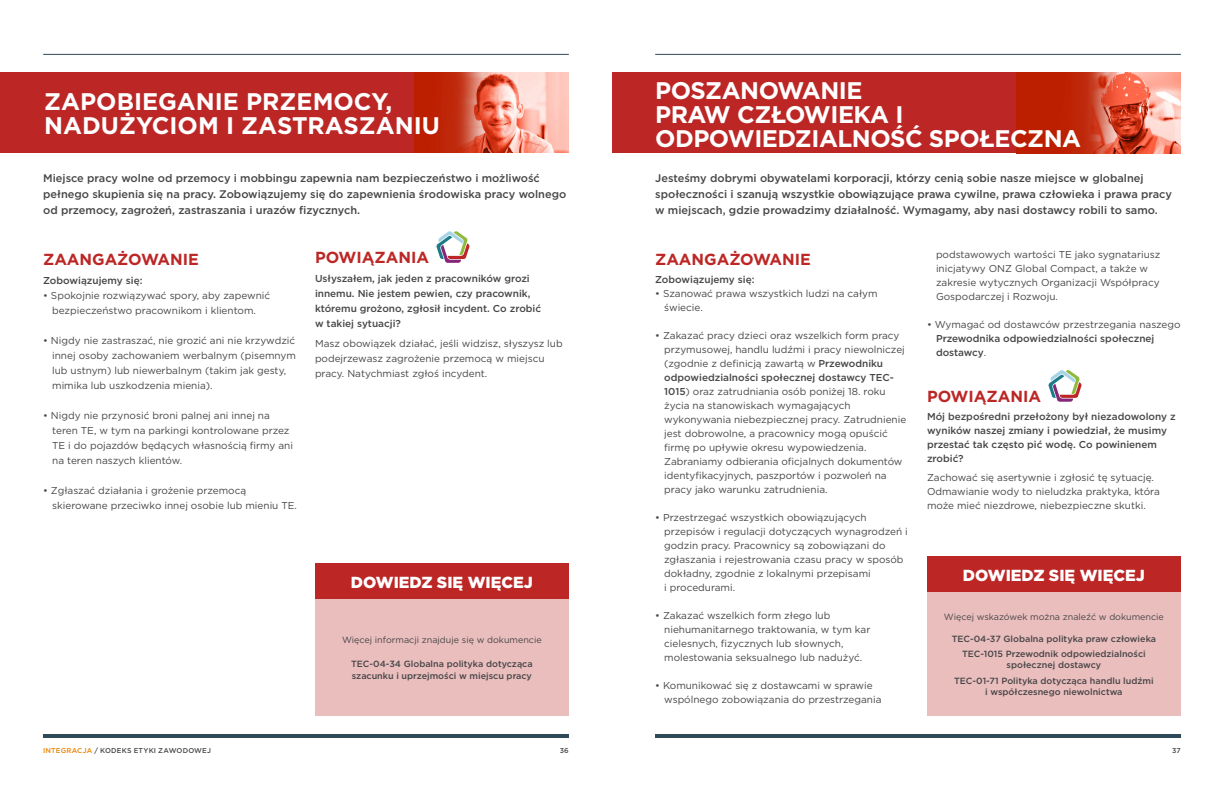
<style>
.page{position:relative;width:1224px;height:792px;background:#fff}
.page>*{position:absolute;margin:0;border:0;box-sizing:border-box;transform-origin:0 0}
.t1{font:700 24px/24px "Gotham";letter-spacing:-.02em;color:#fff}
.t2{font:700 24px/24px "Gotham";color:#fff}
.t3{font:700 16px "Gotham";color:#bc2726}
.t4{font:900 16px "Gotham";color:#fff}
.t5{font:500 11px/16px "Gotham";color:#464547}
.t6{font:10px/14px "Gotham";color:#464547}
.t7{font:500 10px/14px "Gotham";color:#464547}
.t8{font:500 9px/15.5px "Gotham";color:#464547;text-align:center}
.t9{font:9px "Gotham";color:#464547}
.t10{font:500 7px "Gotham";letter-spacing:.03em;color:#464547}
.s1{font-weight:500}
.s2{font-weight:400}
.s3{color:#e98300}
</style>
<div class="page">
<hr style="left:655px;top:734px;width:526px;height:4px;background:#2e4957">
<hr style="left:655px;top:54px;width:526px;height:1px;background:#2e4957">
<hr style="left:43px;top:734px;width:526px;height:4px;background:#2e4957">
<hr style="left:43px;top:54px;width:526px;height:1px;background:#2e4957">
<div style="left:0;top:72px;width:569px;height:81px;background:#bc2726"></div>
<img style="left:414px;top:72px;width:155px;height:81px">
<div style="left:612px;top:72px;width:569px;height:81px;background:#bc2726"></div>
<img style="left:1016px;top:72px;width:165px;height:81px">
<div style="left:927px;top:592px;width:254px;height:124px;background:#ebbebe"></div>
<div style="left:927px;top:557px;width:254px;height:35px;background:#bc2726"></div>
<div style="left:315px;top:599px;width:254px;height:117px;background:#ebbebe"></div>
<div style="left:315px;top:564px;width:254px;height:35px;background:#bc2726"></div>
<svg style="left:436px;top:231px;width:34px;height:32px"></svg>
<svg style="left:1048px;top:370px;width:34px;height:32px"></svg>
<h1 class="t2" style="left:44px;top:89px;width:397px">ZAPOBIEGANIE PRZEMOCY,<br>NADUŻYCIOM I ZASTRASZANIU</h1>
<p class="t5" style="left:43px;top:170px;width:525px">Miejsce pracy wolne od przemocy i mobbingu zapewnia nam bezpieczeństwo i możliwość pełnego skupienia się na pracy. Zobowiązujemy się do zapewnienia środowiska pracy wolnego od przemocy, zagrożeń, zastraszania i urazów fizycznych.</p>
<h2 class="t3" style="left:315px;top:247px;width:116px">POWIĄZANIA</h2>
<p class="t7" style="left:315px;top:271px;width:228px;line-height:15px">Usłyszałem, jak jeden z pracowników grozi innemu. Nie jestem pewien, czy pracownik, któremu grożono, zgłosił incydent. Co zrobić w takiej sytuacji?</p>
<p class="t6" style="left:315px;top:336px;width:249px;line-height:15px">Masz obowiązek działać, jeśli widzisz, słyszysz lub podejrzewasz zagrożenie przemocą w miejscu pracy. Natychmiast zgłoś incydent.</p>
<h2 class="t3" style="left:43px;top:248px;width:157px">ZAANGAŻOWANIE</h2>
<p class="t7" style="left:43px;top:273px;width:101px">Zobowiązujemy się:</p>
<p class="t6" style="left:43px;top:288px;width:228px;line-height:15px;text-align:center">• Spokojnie rozwiązywać spory, aby zapewnić bezpieczeństwo pracownikom i klientom.</p>
<p class="t6" style="left:52px;top:333px;width:245px;line-height:15px;text-indent:-9px">• Nigdy nie zastraszać, nie grozić ani nie krzywdzić innej osoby zachowaniem werbalnym (pisemnym lub ustnym) lub niewerbalnym (takim jak gesty, mimika lub uszkodzenia mienia).</p>
<p class="t6" style="left:52px;top:408px;width:242px;line-height:15px;text-indent:-9px">• Nigdy nie przynosić broni palnej ani innej na teren TE, w tym na parkingi kontrolowane przez TE i do pojazdów będących własnością firmy ani na teren naszych klientów.</p>
<p class="t6" style="left:52px;top:483px;width:246px;line-height:15px;text-indent:-9px">• Zgłaszać działania i grożenie przemocą skierowane przeciwko innej osobie lub mieniu TE.</p>
<h2 class="t4" style="left:351px;top:571px;width:183px">DOWIEDZ SIĘ WIĘCEJ</h2>
<p class="t9" style="left:342px;top:634px;width:201px">Więcej informacji znajduje się w dokumencie</p>
<p class="t8" style="left:351px;top:658px;width:183px;line-height:12px;text-align:left">TEC-04-34 Globalna polityka dotycząca szacunku i uprzejmości w miejscu pracy</p>
<h1 class="t1" style="left:655px;top:78px;width:427px">POSZANOWANIE<br>PRAW CZŁOWIEKA I<br>ODPOWIEDZIALNOŚĆ SPOŁECZNA</h1>
<p class="t5" style="left:655px;top:170px;width:518px">Jesteśmy dobrymi obywatelami korporacji, którzy cenią sobie nasze miejsce w globalnej społeczności i szanują wszystkie obowiązujące prawa cywilne, prawa człowieka i prawa pracy w miejscach, gdzie prowadzimy działalność. Wymagamy, aby nasi dostawcy robili to samo.</p>
<h2 class="t3" style="left:655px;top:248px;width:157px">ZAANGAŻOWANIE</h2>
<p class="t7" style="left:655px;top:272px;width:101px">Zobowiązujemy się:</p>
<p class="t6" style="left:664px;top:286px;width:215px;text-indent:-9px">• Szanować prawa wszystkich ludzi na całym świecie.</p>
<p class="t6" style="left:664px;top:328px;width:244px;text-indent:-9px">• Zakazać pracy dzieci oraz wszelkich form pracy przymusowej, handlu ludźmi i pracy niewolniczej (zgodnie z definicją zawartą w <span class="s1">Przewodniku odpowiedzialności społecznej dostawcy TEC-1015</span>) oraz zatrudniania osób poniżej 18. roku życia na stanowiskach wymagających wykonywania niebezpiecznej pracy. Zatrudnienie jest dobrowolne, a pracownicy mogą opuścić firmę po upływie okresu wypowiedzenia.<br>Zabraniamy odbierania oficjalnych dokumentów identyfikacyjnych, paszportów i pozwoleń na pracy jako warunku zatrudnienia.</p>
<p class="t6" style="left:664px;top:510px;width:245px;text-indent:-9px">• Przestrzegać wszystkich obowiązujących przepisów i regulacji dotyczących wynagrodzeń i godzin pracy. Pracownicy są zobowiązani do zgłaszania i rejestrowania czasu pracy w sposób dokładny, zgodnie z lokalnymi przepisami<br>i procedurami.</p>
<p class="t6" style="left:664px;top:608px;width:208px;text-indent:-9px">• Zakazać wszelkich form złego lub niehumanitarnego traktowania, w tym kar cielesnych, fizycznych lub słownych, molestowania seksualnego lub nadużyć.</p>
<p class="t6" style="left:664px;top:678px;width:219px;text-indent:-9px">• Komunikować się z dostawcami w sprawie wspólnego zobowiązania do przestrzegania</p>
<p class="t6" style="left:936px;top:247px;width:226px">podstawowych wartości TE jako sygnatariusz inicjatywy ONZ Global Compact, a także w zakresie wytycznych Organizacji Współpracy Gospodarczej i Rozwoju.</p>
<p class="t6" style="left:927px;top:317px;width:255px">• Wymagać od dostawców przestrzegania naszego</p>
<p class="t7" style="left:936px;top:332px;width:220px">Przewodnika odpowiedzialności społecznej dostawcy<span class="s2">.</span></p>
<h2 class="t3" style="left:927px;top:386px;width:116px">POWIĄZANIA</h2>
<p class="t7" style="left:927px;top:410px;width:250px">Mój bezpośredni przełożony był niezadowolony z wyników naszej zmiany i powiedział, że musimy przestać tak często pić wodę. Co powinienem zrobić?</p>
<p class="t6" style="left:927px;top:470px;width:234px">Zachować się asertywnie i zgłosić tę sytuację.<br>Odmawianie wody to nieludzka praktyka, która może mieć niezdrowe, niebezpieczne skutki.</p>
<h2 class="t4" style="left:963px;top:564px;width:183px">DOWIEDZ SIĘ WIĘCEJ</h2>
<p class="t9" style="left:944px;top:611px;width:222px">Więcej wskazówek można znaleźć w dokumencie</p>
<p class="t8" style="left:952px;top:631px;width:206px">TEC-04-37 Globalna polityka praw człowieka<br>TEC-1015 Przewodnik odpowiedzialności</p>
<p class="t8" style="left:954px;top:657px;width:201px">społecznej dostawcy<br>TEC-01-71 Polityka dotycząca handlu ludźmi</p>
<p class="t8" style="left:985px;top:684px;width:139px">i współczesnego niewolnictwa</p>
<p class="t10" style="left:43px;top:746px;width:169px"><span class="s3">INTEGRACJA</span> / KODEKS ETYKI ZAWODOWEJ</p>
<p class="t10" style="left:560px;top:746px;width:11px">36</p>
<p class="t10" style="left:1172px;top:746px;width:10px">37</p>
</div>
